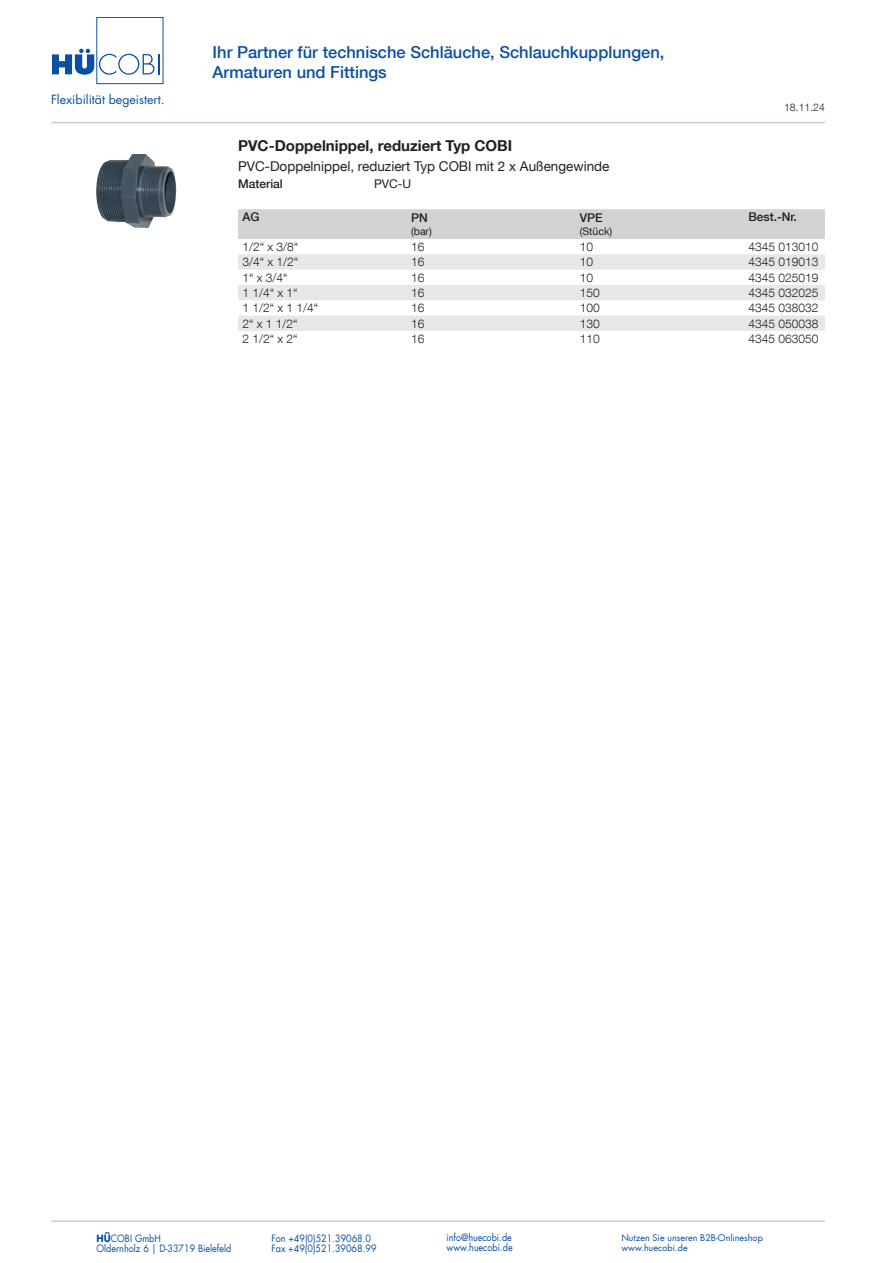
<style>
.page{position:relative;width:893px;height:1263px;background:#fff}
.page>*{position:absolute;margin:0;border:0;box-sizing:border-box;transform-origin:0 0}
.t1{font:500 16.5px/19.8px "Helvetica Neue LT Com";color:#0a4fa2}
.t2{font:700 15px "Helvetica Neue LT Com";color:#231f20}
.t3{font:13.5px "Helvetica Neue LT Com";color:#231f20}
.t4{font:12.3px "Futura LT";color:#0a4fa2}
.t5{font:300 12px "Helvetica Neue LT Com";color:#231f20}
.t6{font:500 12px "Helvetica Neue LT Com";color:#231f20}
.t7{font:12px "Helvetica Neue LT Com";color:#231f20}
.t8{font:10.5px "Helvetica Neue LT Com";color:#231f20}
.t9{font:300 10.5px "Helvetica Neue LT Com";color:#231f20}
.t10{font:9.9px "Futura LT";color:#0a4fa2;scale:.91 1}
.t11{font:9px "Futura LT";color:#0a4fa2}
.s1{font-weight:700}
</style>
<div class="page">
<hr style="left:51px;top:122px;width:774px;height:1px;background:#c7cbe6">
<hr style="left:51px;top:1220px;width:774px;height:2px;background:#c7cbe6">
<div style="left:96px;top:17px;width:67px;height:67px;border:1px solid #0a4fa2"></div>
<svg style="left:52px;top:49px;width:108px;height:26px"></svg>
<div style="left:238px;top:209px;width:587px;height:30px;background:#d1d2d4"></div>
<svg style="left:238px;top:254px;width:587px;height:77px;fill:#e6e7e9"></svg>
<img style="left:96px;top:154px;width:81px;height:75px">
<p class="t4" style="left:51px;top:91px;width:115px">Flexibilität begeistert.</p>
<h1 class="t1" style="left:213px;top:42px;width:453px">Ihr Partner für technische Schläuche, Schlauchkupplungen,<br>Armaturen und Fittings</h1>
<p class="t2" style="left:238px;top:136px;width:276px">PVC-Doppelnippel, reduziert Typ COBI</p>
<p class="t3" style="left:238px;top:158px;width:373px">PVC-Doppelnippel, reduziert Typ COBI mit 2 x Außengewinde</p>
<p class="t6" style="left:238px;top:177px;width:46px">Material</p>
<p class="t7" style="left:374px;top:176px;width:39px">PVC-U</p>
<p class="t6" style="left:242px;top:210px;width:19px">AG</p>
<p class="t6" style="left:411px;top:211px;width:18px">PN</p>
<p class="t8" style="left:411px;top:224px;width:22px">(bar)</p>
<p class="t6" style="left:580px;top:211px;width:24px">VPE</p>
<p class="t8" style="left:580px;top:224px;width:34px">(Stück)</p>
<p class="t9" style="left:784px;top:101px;width:42px">18.11.24</p>
<p class="t6" style="left:748px;top:210px;width:50px">Best.-Nr.</p>
<p class="t5" style="left:242px;top:239px;width:58px">1/2“ x 3/8“</p>
<p class="t5" style="left:411px;top:239px;width:15px">16</p>
<p class="t5" style="left:580px;top:239px;width:15px">10</p>
<p class="t5" style="left:748px;top:239px;width:72px">4345 013010</p>
<p class="t5" style="left:242px;top:255px;width:58px">3/4“ x 1/2“</p>
<p class="t5" style="left:411px;top:255px;width:15px">16</p>
<p class="t5" style="left:580px;top:255px;width:15px">10</p>
<p class="t5" style="left:748px;top:255px;width:72px">4345 019013</p>
<p class="t5" style="left:242px;top:270px;width:47px">1“ x 3/4“</p>
<p class="t5" style="left:411px;top:270px;width:15px">16</p>
<p class="t5" style="left:580px;top:270px;width:15px">10</p>
<p class="t5" style="left:748px;top:270px;width:72px">4345 025019</p>
<p class="t5" style="left:242px;top:285px;width:57px">1 1/4“ x 1“</p>
<p class="t5" style="left:411px;top:285px;width:15px">16</p>
<p class="t5" style="left:580px;top:285px;width:22px">150</p>
<p class="t5" style="left:748px;top:285px;width:72px">4345 032025</p>
<p class="t5" style="left:242px;top:301px;width:78px">1 1/2“ x 1 1/4“</p>
<p class="t5" style="left:411px;top:301px;width:15px">16</p>
<p class="t5" style="left:580px;top:301px;width:22px">100</p>
<p class="t5" style="left:748px;top:301px;width:72px">4345 038032</p>
<p class="t5" style="left:242px;top:316px;width:57px">2“ x 1 1/2“</p>
<p class="t5" style="left:411px;top:316px;width:15px">16</p>
<p class="t5" style="left:580px;top:316px;width:22px">130</p>
<p class="t5" style="left:748px;top:316px;width:72px">4345 050038</p>
<p class="t5" style="left:242px;top:331px;width:57px">2 1/2“ x 2“</p>
<p class="t5" style="left:411px;top:331px;width:15px">16</p>
<p class="t5" style="left:580px;top:331px;width:22px">110</p>
<p class="t5" style="left:748px;top:331px;width:72px">4345 063050</p>
<p class="t10" style="left:97px;top:1232px;width:72px"><span class="s1">HÜ</span>COBI GmbH</p>
<p class="t10" style="left:271px;top:1232px;width:111px">Fon +49(0)521.39068.0</p>
<p class="t10" style="left:446px;top:1231px;width:73px">info@huecobi.de</p>
<p class="t11" style="left:621px;top:1231px;width:143px">Nutzen Sie unseren B2B-Onlineshop</p>
<p class="t10" style="left:97px;top:1242px;width:150px">Oldernholz 6 | D-33719 Bielefeld</p>
<p class="t10" style="left:271px;top:1242px;width:117px">Fax +49(0)521.39068.99</p>
<p class="t10" style="left:446px;top:1241px;width:74px">www.huecobi.de</p>
<p class="t11" style="left:621px;top:1242px;width:68px">www.huecobi.de</p>
</div>
